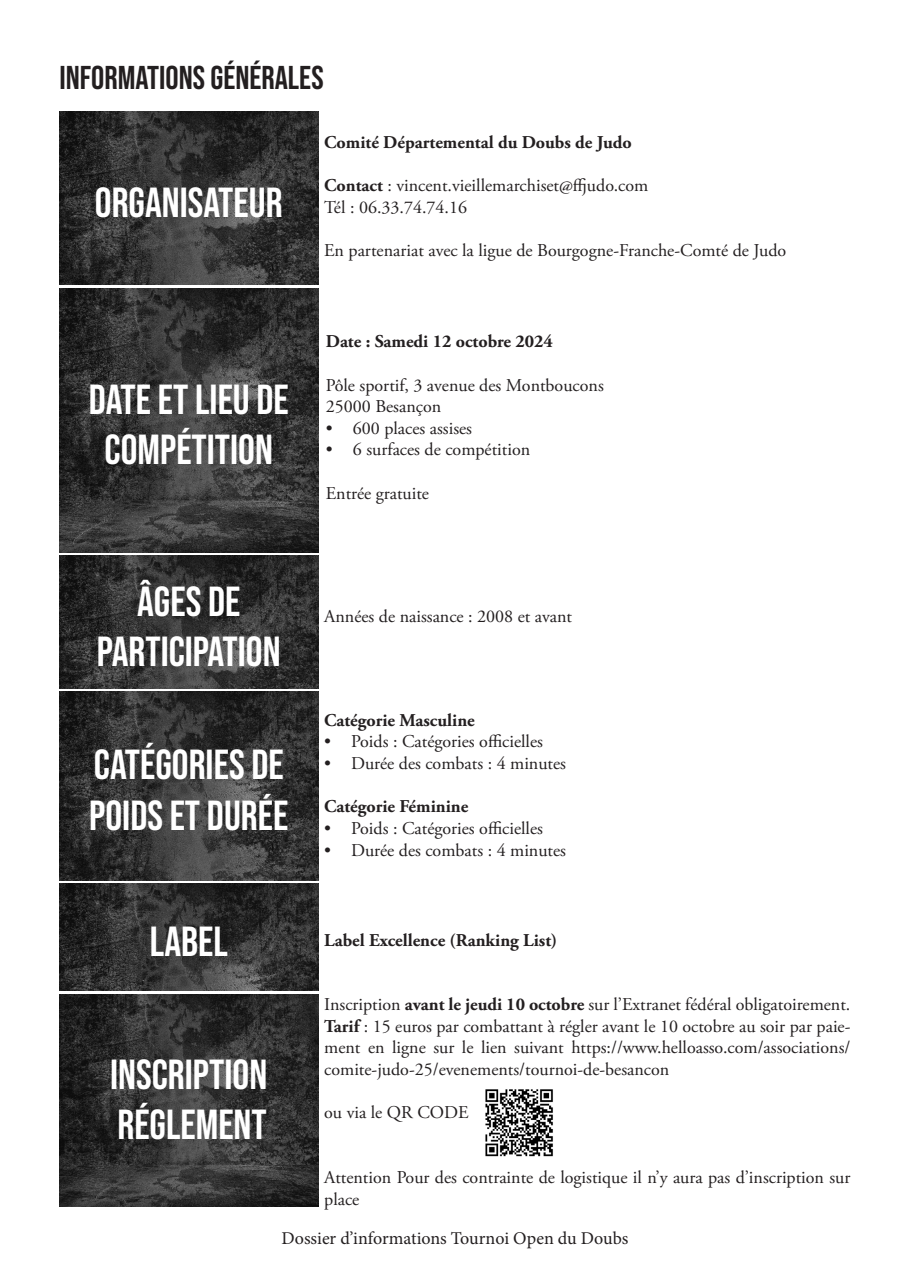
<style>
.page{position:relative;width:910px;height:1280px;background:#fff}
.page>*{position:absolute;margin:0;border:0;box-sizing:border-box;transform-origin:0 0}
.t1{font:42px/50.4px "Bebas Neue";color:#fff;text-align:center}
.t2{font:33px "Bebas Neue";color:#231f20}
.t3{font:18px/21.6px "Adobe Garamond Pro";color:#231f20;text-align:justify}
.t4{font:700 18px "Adobe Garamond Pro";color:#231f20}
.t5{font:18px "Minion Pro";color:#231f20}
.s1{font-weight:700}
</style>
<div class="page">
<img style="left:60px;top:112px;width:258px;height:173px">
<img style="left:60px;top:288px;width:258px;height:265px">
<img style="left:60px;top:556px;width:258px;height:132px">
<img style="left:60px;top:883px;width:258px;height:108px">
<img style="left:60px;top:691px;width:258px;height:189px">
<img style="left:60px;top:994px;width:258px;height:213px">
<img style="left:485px;top:1089px;width:68px;height:68px">
<p class="t2" style="left:60px;top:59px;width:266px">INFORMATIONS GÉNÉRALES</p>
<p class="t1" style="left:95px;top:177px;width:189px">ORGANISATEUR</p>
<p class="t1" style="left:89px;top:374px;width:202px">DATE ET LIEU DE<br>COMPÉTITION</p>
<p class="t1" style="left:137px;top:575px;width:105px">ÂGES DE</p>
<p class="t1" style="left:97px;top:626px;width:185px">PARTICIPATION</p>
<p class="t1" style="left:89px;top:739px;width:201px;text-align:left">CATÉGORIES DE<br>POIDS ET DURÉE</p>
<p class="t1" style="left:150px;top:916px;width:80px">LABEL</p>
<p class="t1" style="left:110px;top:1049px;width:159px">INSCRIPTION</p>
<p class="t1" style="left:117px;top:1099px;width:151px">RÉGLEMENT</p>
<p class="t4" style="left:324px;top:132px;width:309px">Comité Départemental du Doubs de Judo</p>
<p class="t3" style="left:324px;top:176px;width:326px"><span class="s1">Contact</span> : vincent.vieillemarchiset@ffjudo.com</p>
<p class="t3" style="left:324px;top:197px;width:144px">Tél : 06.33.74.74.16</p>
<p class="t3" style="left:324px;top:240px;width:463px">En partenariat avec la ligue de Bourgogne-Franche-Comté de Judo</p>
<p class="t4" style="left:326px;top:331px;width:229px">Date : Samedi 12 octobre 2024</p>
<p class="t3" style="left:326px;top:375px;width:279px">Pôle sportif, 3 avenue des Montboucons</p>
<p class="t3" style="left:326px;top:396px;width:117px">25000 Besançon</p>
<p class="t3" style="left:326px;top:418px;width:148px">• 600 places assises</p>
<p class="t3" style="left:326px;top:440px;width:206px">• 6 surfaces de compétition</p>
<p class="t3" style="left:326px;top:483px;width:105px">Entrée gratuite</p>
<p class="t3" style="left:324px;top:606px;width:249px">Années de naissance : 2008 et avant</p>
<p class="t4" style="left:324px;top:710px;width:152px">Catégorie Masculine</p>
<p class="t3" style="left:324px;top:732px;width:220px">• Poids : Catégories officielles</p>
<p class="t3" style="left:324px;top:753px;width:243px">• Durée des combats : 4 minutes</p>
<p class="t4" style="left:324px;top:796px;width:146px">Catégorie Féminine</p>
<p class="t3" style="left:324px;top:818px;width:220px">• Poids : Catégories officielles</p>
<p class="t3" style="left:324px;top:840px;width:243px">• Durée des combats : 4 minutes</p>
<p class="t4" style="left:324px;top:930px;width:235px">Label Excellence (Ranking List)</p>
<p class="t3" style="left:324px;top:994px;width:528px">Inscription <span class="s1">avant le jeudi 10 octobre</span> sur l’Extranet fédéral obligatoirement.</p>
<p class="t3" style="left:324px;top:1016px;width:528px"><span class="s1">Tarif</span> : 15 euros par combattant à régler avant le 10 octobre au soir par paie&shy;ment en ligne sur le lien suivant https://www.helloasso.com/associations/ comite-judo-25/evenements/tournoi-de-besancon</p>
<p class="t3" style="left:324px;top:1102px;width:146px">ou via le QR CODE</p>
<p class="t3" style="left:324px;top:1167px;width:528px">Attention Pour des contrainte de logistique il n’y aura pas d’inscription sur place</p>
<p class="t5" style="left:282px;top:1226px;width:348px">Dossier d’informations Tournoi Open du Doubs</p>
</div>
